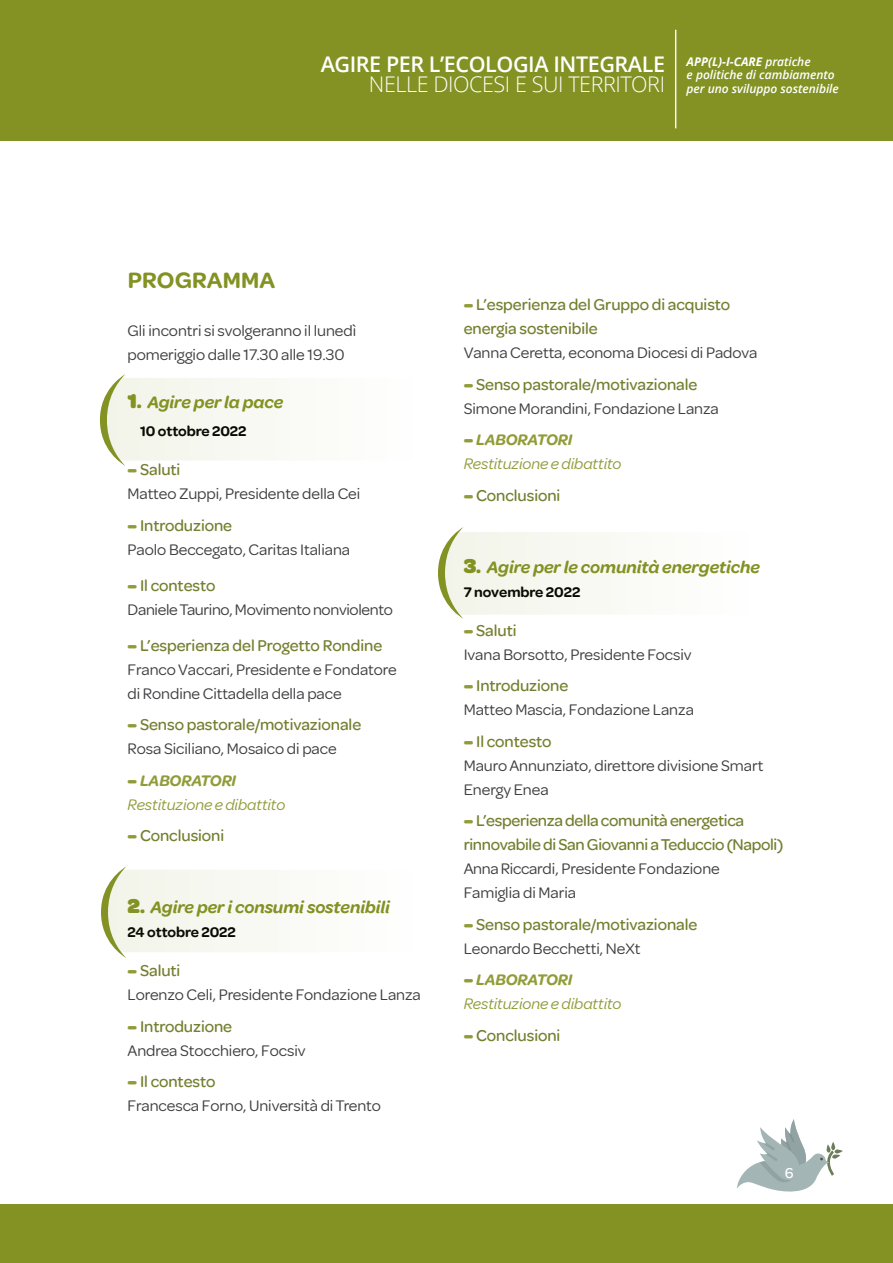
<style>
.page{position:relative;width:893px;height:1263px;background:#fff}
.page>*{position:absolute;margin:0;border:0;box-sizing:border-box;transform-origin:0 0}
.t1{font:600 24px "Omnes";letter-spacing:.005em;color:#839223}
.t2{font:600 21.6px "Open Sans";letter-spacing:-.02em;color:#fff}
.t3{font:300 21.6px "Open Sans";letter-spacing:-.02em;color:#fff}
.t4{font:italic 600 18px "Omnes";letter-spacing:-.005em;color:#839223}
.t5{font:16.5px/24px "Omnes";letter-spacing:-.005em;color:#3e3d40}
.t6{font:500 16.5px "Omnes";letter-spacing:-.005em;color:#757f30}
.t7{font:italic 16.5px "Omnes";letter-spacing:-.005em;color:#919c39}
.t8{font:italic 600 16.5px "Omnes";letter-spacing:-.01em;color:#919c39}
.t9{font:600 15px "Omnes";letter-spacing:-.005em;color:#000}
.t10{font:500 15px "Omnes";color:#fff}
.t11{font:italic 600 12px "Open Sans";letter-spacing:-.005em;color:#fff}
.t12{font:italic 700 12px "Open Sans";letter-spacing:-.005em;color:#fff}
.s1{font-weight:600}
.s2{font-weight:900;font-style:normal;font-size:21px}
.s3{font-weight:900;font-style:normal}
.s4{font-weight:900;color:#919c39}
</style>
<div class="page">
<div style="left:0;top:1205px;width:893px;height:58px;background:#839223"></div>
<svg style="left:737px;top:1119px;width:106px;height:73px"></svg>
<div style="left:0;top:0;width:893px;height:140px;background:#839223"></div>
<hr style="left:675px;top:30px;width:1px;height:98px;background:#fff">
<svg style="left:100px;top:374px;width:177px;height:92px"></svg>
<svg style="left:438px;top:527px;width:175px;height:92px"></svg>
<svg style="left:101px;top:866px;width:177px;height:92px"></svg>
<p class="t2" style="left:321px;top:49px;width:346px">AGIRE PER L’ECOLOGIA INTEGRALE</p>
<p class="t3" style="left:369px;top:69px;width:298px">NELLE DIOCESI E SUI TERRITORI</p>
<p class="t12" style="left:687px;top:53px;width:126px">APP(L)-I-CARE <span class="s1">pratiche</span></p>
<p class="t11" style="left:687px;top:67px;width:150px">e politiche di cambiamento</p>
<p class="t11" style="left:687px;top:80px;width:154px">per uno sviluppo sostenibile</p>
<p class="t1" style="left:128px;top:263px;width:149px">PROGRAMMA</p>
<p class="t5" style="left:128px;top:317px;width:230px">Gli incontri si svolgeranno il lunedì</p>
<p class="t5" style="left:128px;top:341px;width:219px">pomeriggio dalle 17.30 alle 19.30</p>
<p class="t4" style="left:128px;top:390px;width:157px"><span class="s2">1</span><span class="s3">.</span> Agire per la pace</p>
<p class="t9" style="left:140px;top:421px;width:108px">10 ottobre 2022</p>
<p class="t6" style="left:128px;top:459px;width:54px"><span class="s4">–</span> Saluti</p>
<p class="t5" style="left:128px;top:481px;width:234px">Matteo Zuppi, Presidente della Cei</p>
<p class="t6" style="left:128px;top:514px;width:106px"><span class="s4">–</span> Introduzione</p>
<p class="t5" style="left:128px;top:536px;width:224px">Paolo Beccegato, Caritas Italiana</p>
<p class="t6" style="left:128px;top:574px;width:89px"><span class="s4">–</span> Il contesto</p>
<p class="t5" style="left:128px;top:596px;width:267px">Daniele Taurino, Movimento nonviolento</p>
<p class="t6" style="left:128px;top:634px;width:256px"><span class="s4">–</span> L’esperienza del Progetto Rondine</p>
<p class="t5" style="left:128px;top:656px;width:271px">Franco Vaccari, Presidente e Fondatore</p>
<p class="t5" style="left:128px;top:680px;width:216px">di Rondine Cittadella della pace</p>
<p class="t6" style="left:128px;top:714px;width:235px"><span class="s4">–</span> Senso pastorale/motivazionale</p>
<p class="t5" style="left:128px;top:736px;width:211px">Rosa Siciliano, Mosaico di pace</p>
<p class="t8" style="left:128px;top:769px;width:110px"><span class="s3">–</span> LABORATORI</p>
<p class="t7" style="left:128px;top:794px;width:159px">Restituzione e dibattito</p>
<p class="t6" style="left:128px;top:825px;width:98px"><span class="s4">–</span> Conclusioni</p>
<p class="t4" style="left:128px;top:895px;width:264px"><span class="s2">2</span><span class="s3">.</span> Agire per i consumi sostenibili</p>
<p class="t9" style="left:128px;top:922px;width:110px">24 ottobre 2022</p>
<p class="t6" style="left:128px;top:960px;width:54px"><span class="s4">–</span> Saluti</p>
<p class="t5" style="left:128px;top:982px;width:295px">Lorenzo Celi, Presidente Fondazione Lanza</p>
<p class="t6" style="left:128px;top:1015px;width:106px"><span class="s4">–</span> Introduzione</p>
<p class="t5" style="left:128px;top:1037px;width:179px">Andrea Stocchiero, Focsiv</p>
<p class="t6" style="left:128px;top:1071px;width:89px"><span class="s4">–</span> Il contesto</p>
<p class="t5" style="left:128px;top:1093px;width:255px">Francesca Forno, Università di Trento</p>
<p class="t6" style="left:464px;top:293px;width:268px"><span class="s4">–</span> L’esperienza del Gruppo di acquisto</p>
<p class="t6" style="left:464px;top:317px;width:136px">energia sostenibile</p>
<p class="t5" style="left:464px;top:340px;width:295px">Vanna Ceretta, economa Diocesi di Padova</p>
<p class="t6" style="left:464px;top:373px;width:235px"><span class="s4">–</span> Senso pastorale/motivazionale</p>
<p class="t5" style="left:464px;top:395px;width:257px">Simone Morandini, Fondazione Lanza</p>
<p class="t8" style="left:464px;top:429px;width:110px"><span class="s3">–</span> LABORATORI</p>
<p class="t7" style="left:464px;top:453px;width:159px">Restituzione e dibattito</p>
<p class="t6" style="left:464px;top:484px;width:98px"><span class="s4">–</span> Conclusioni</p>
<p class="t4" style="left:464px;top:555px;width:298px"><span class="s2">3</span><span class="s3">.</span> Agire per le comunità energetiche</p>
<p class="t9" style="left:464px;top:581px;width:118px">7 novembre 2022</p>
<p class="t6" style="left:464px;top:619px;width:54px"><span class="s4">–</span> Saluti</p>
<p class="t5" style="left:464px;top:641px;width:229px">Ivana Borsotto, Presidente Focsiv</p>
<p class="t6" style="left:464px;top:674px;width:106px"><span class="s4">–</span> Introduzione</p>
<p class="t5" style="left:464px;top:697px;width:232px">Matteo Mascia, Fondazione Lanza</p>
<p class="t6" style="left:464px;top:730px;width:89px"><span class="s4">–</span> Il contesto</p>
<p class="t5" style="left:464px;top:752px;width:301px">Mauro Annunziato, direttore divisione Smart<br>Energy Enea</p>
<p class="t6" style="left:464px;top:809px;width:282px"><span class="s4">–</span> L’esperienza della comunità energetica</p>
<p class="t6" style="left:464px;top:833px;width:321px">rinnovabile diSan Giovanni a Teduccio (Napoli)</p>
<p class="t5" style="left:464px;top:856px;width:258px">Anna Riccardi, Presidente Fondazione</p>
<p class="t5" style="left:464px;top:880px;width:114px">Famiglia di Maria</p>
<p class="t6" style="left:464px;top:913px;width:235px"><span class="s4">–</span> Senso pastorale/motivazionale</p>
<p class="t5" style="left:464px;top:935px;width:178px">Leonardo Becchetti, NeXt</p>
<p class="t8" style="left:464px;top:969px;width:110px"><span class="s3">–</span> LABORATORI</p>
<p class="t7" style="left:464px;top:993px;width:159px">Restituzione e dibattito</p>
<p class="t6" style="left:464px;top:1024px;width:98px"><span class="s4">–</span> Conclusioni</p>
<p class="t10" style="left:785px;top:1163px;width:10px">6</p>
</div>
